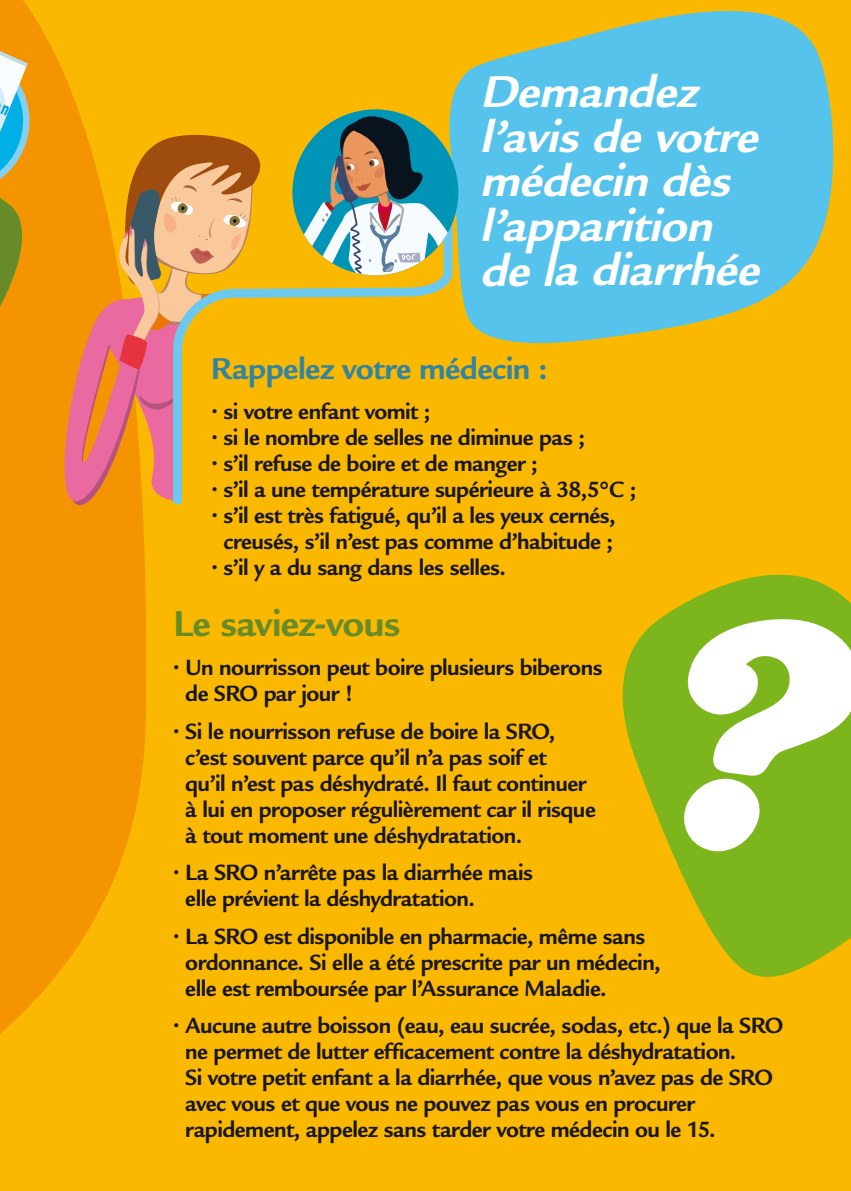
<style>
.page{position:relative;width:851px;height:1191px;background:#fff}
.page>*{position:absolute;margin:0;border:0;box-sizing:border-box;transform-origin:0 0}
.t1{font:italic 700 48.2px/44.6px "Legacy Sans";color:#fff}
.t2{font:700 39.2px "Legacy Sans";letter-spacing:-.02em;color:#688b29}
.t3{font:700 32.6px "Legacy Sans";letter-spacing:-.015em;color:#3384a0}
.t4{font:700 24px/26px "Legacy Sans";letter-spacing:-.02em;color:#1a171c}
</style>
<div class="page">
<div style="left:0;top:0;width:850px;height:1191px;background:#fab900"></div>
<svg style="left:0;top:0;width:146px;height:1034px;fill:#f39400"></svg>
<svg style="left:622px;top:574px;width:228px;height:403px;fill:#7db61c"></svg>
<svg style="left:666px;top:607px;width:184px;height:260px;fill:#7db61c"></svg>
<svg style="left:450px;top:10px;width:384px;height:334px;fill:#55c3ec"></svg>
<svg style="left:285px;top:275px;width:172px;height:69px"></svg>
<svg style="left:292px;top:109px;width:166px;height:166px"></svg>
<svg style="left:0;top:31px;width:285px;height:496px"></svg>
<p class="t1" style="left:479px;top:70px;width:292px">Demandez l’avisdevotre médecin dès l’apparition dela diarrhée</p>
<p class="t3" style="left:211px;top:350px;width:338px">Rappelez votre médecin :</p>
<p class="t4" style="left:211px;top:398px;width:220px">• si votre enfant vomit ;</p>
<p class="t4" style="left:211px;top:424px;width:375px">• si le nombre de selles ne diminue pas ;</p>
<p class="t4" style="left:211px;top:450px;width:328px">• s’il refuse de boire et de manger ;</p>
<p class="t4" style="left:211px;top:476px;width:426px">• s’il a une température supérieure à 38,5°C ;</p>
<p class="t4" style="left:211px;top:502px;width:405px;text-align:center">• s’il est très fatigué, qu’il a les yeux cernés, creusés, s’il n’est pas comme d’habitude ;</p>
<p class="t4" style="left:211px;top:554px;width:296px">• s’il y a du sang dans les selles.</p>
<p class="t2" style="left:173px;top:600px;width:229px">Le saviez-vous</p>
<p class="t4" style="left:185px;top:655px;width:419px;text-indent:-12px">• Un nourrisson peut boire plusieurs biberons de SRO par jour !</p>
<p class="t4" style="left:185px;top:718px;width:412px;text-indent:-12px">• Si le nourrisson refuse de boire la SRO, c’est souvent parce qu’il n’a pas soif et<br>qu’il n’est pas déshydraté. Il faut continuer à lui en proposer régulièrement car il risque à tout moment une déshydratation.</p>
<p class="t4" style="left:185px;top:859px;width:349px;text-indent:-12px">• La SRO n’arrête pas la diarrhée mais elle prévient la déshydratation.</p>
<p class="t4" style="left:185px;top:923px;width:477px;text-indent:-12px">• La SRO est disponible en pharmacie, même sans ordonnance. Si elle a été prescrite par un médecin, elle est remboursée par l’Assurance Maladie.</p>
<p class="t4" style="left:185px;top:1012px;width:599px;text-indent:-12px">• Aucune autre boisson (eau, eau sucrée, sodas, etc.) que la SRO ne permet de lutter efficacement contre la déshydratation.<br>Si votre petit enfant a la diarrhée, que vous n’avez pas de SRO avec vous et que vous ne pouvez pas vous en procurer rapidement, appelez sans tarder votre médecin ou le 15.</p>
</div>
